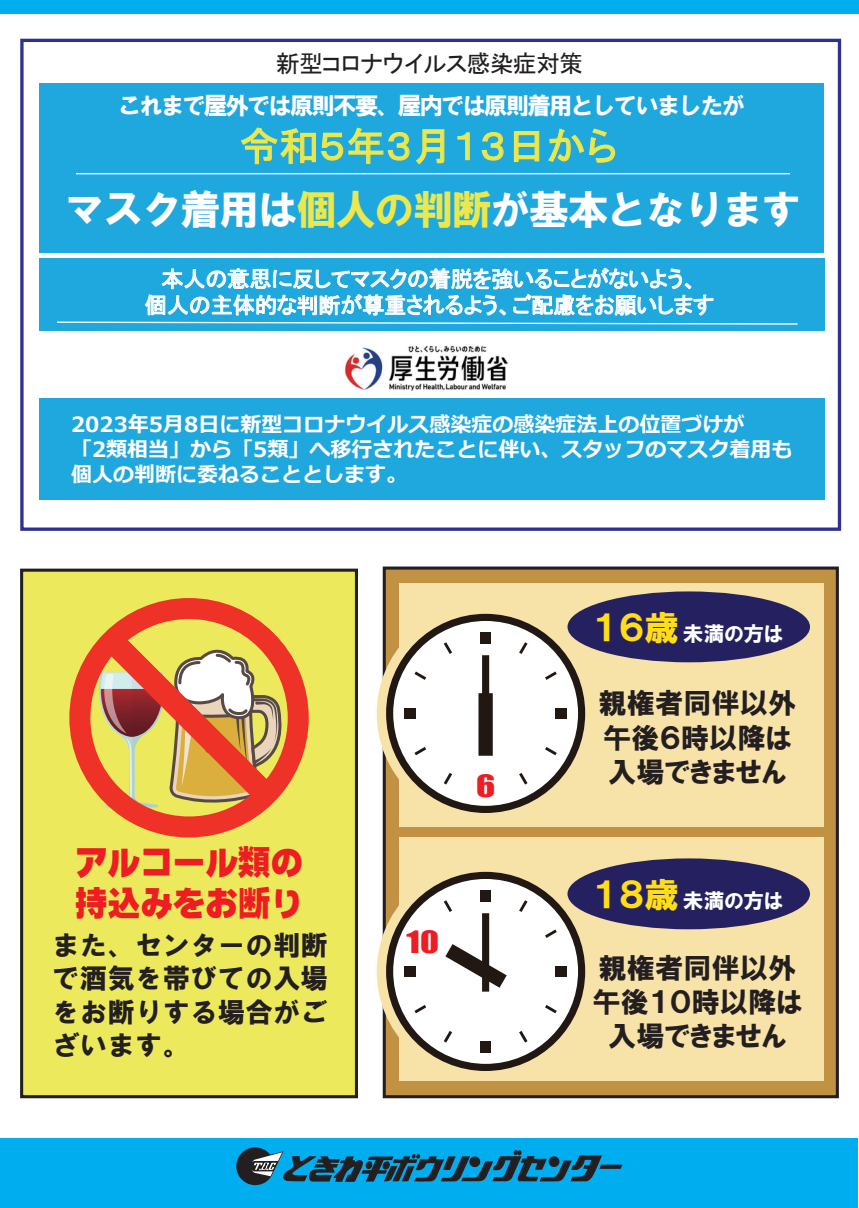
<style>
.page{position:relative;width:859px;height:1208px;background:#fff}
.page>*{position:absolute;margin:0;border:0;box-sizing:border-box;transform-origin:0 0}
.t1{font:40.8px "HGS Soei Kakugothic UB";letter-spacing:-.05em;color:#fff}
.t2{font:39.5px "MS P Gothic";letter-spacing:.005em;color:#eae84d}
.t3{font:34.3px/41.2px "NIS S10 RKSJ H";color:#ee1d23;scale:.95 1}
.t4{font:28.3px/34.1px "HGP Soei Kakugothic UB";color:#231f20}
.t5{font:28.3px "Impact";color:#ee1d23;scale:1.25 1}
.t6{font:27.6px/33.1px "HG Soei Kakugothic UB";color:#231f20;text-align:justify}
.t7{font:24px "MS P Gothic";letter-spacing:-.035em;color:#231f20}
.t8{font:23.7px "HGS Soei Kakugothic UB";letter-spacing:-.09em;color:#fff}
.t9{font:22.5px/26.3px "MS P Gothic";letter-spacing:-.025em;color:#fff;text-align:center}
.t10{font:700 21px/25.2px "Meiryo";color:#fff}
.t11{font:20.7px "HGP Soei Kakugothic UB";color:#fff}
.s1{color:#eae84d}
.s2{font-size:34.5px;color:#ffdd17}
</style>
<div class="page">
<div style="left:0;top:0;width:859px;height:13px;background:#00aeef"></div>
<div style="left:0;top:1138px;width:858px;height:70px;background:#00aeef"></div>
<div style="left:39px;top:83px;width:785px;height:170px;background:#1fa8de"></div>
<svg style="left:241px;top:127px;width:204px;height:38px"></svg>
<svg style="left:457px;top:132px;width:13px;height:29px"></svg>
<svg style="left:481px;top:132px;width:23px;height:29px"></svg>
<svg style="left:513px;top:131px;width:27px;height:31px"></svg>
<svg style="left:548px;top:128px;width:68px;height:35px"></svg>
<hr style="left:76px;top:173px;width:714px;height:1px;background:#fff">
<div style="left:39px;top:259px;width:785px;height:72px;background:#1fa8de"></div>
<svg style="left:57px;top:267px;width:741px;height:58px"></svg>
<img style="left:345px;top:345px;width:163px;height:46px">
<div style="left:39px;top:398px;width:785px;height:102px;background:#1fa8de"></div>
<div style="left:20px;top:39px;width:821px;height:492px;border:3px solid #2e3092"></div>
<div style="left:383px;top:566px;width:456px;height:532px;background:#c19144;border:3px solid #231f20"></div>
<div style="left:399px;top:583px;width:424px;height:243px;background:#f7e2a8"></div>
<div style="left:399px;top:836px;width:424px;height:244px;background:#f7e2a8"></div>
<div style="left:567px;top:591px;width:243px;height:71px;background:#252161;border-radius:50%"></div>
<div style="left:567px;top:858px;width:243px;height:71px;background:#252161;border-radius:50%"></div>
<div style="left:377px;top:862px;width:218px;height:218px;background:#f7e2a8;border-radius:50%"></div>
<svg style="left:386px;top:872px;width:199px;height:199px"></svg>
<div style="left:377px;top:604px;width:218px;height:218px;background:#f7e2a8;border-radius:50%"></div>
<svg style="left:386px;top:614px;width:199px;height:199px"></svg>
<div style="left:20px;top:568px;width:338px;height:530px;background:#ecea5c;border:3px solid #231f20"></div>
<svg style="left:69px;top:598px;width:240px;height:239px"></svg>
<svg style="left:236px;top:1147px;width:387px;height:38px"></svg>
<p class="t7" style="left:276px;top:51px;width:309px">新型コロナウイルス感染症対策</p>
<p class="t8" style="left:118px;top:94px;width:629px">これまで屋外では原則不要、屋内では原則着用としていましたが</p>
<h2 class="t2" style="left:239px;top:126px;width:380px">令和５年３月１３日から</h2>
<h1 class="t1" style="left:64px;top:189px;width:739px">マスク着用は<span class="s1">個人の判断</span>が基本となります</h1>
<p class="t9" style="left:145px;top:265px;width:571px">本人の意思に反してマスクの着脱を強いることがないよう、<br>個人の主体的な判断が尊重されるよう、ご配慮をお願いします</p>
<p class="t10" style="left:71px;top:413px;width:723px">2023年5月8日に新型コロナウイルス感染症の感染症法上の位置づけが<br>「2類相当」から「5類」へ移行されたことに伴い、スタッフのマスク着用も個人の判断に委ねることとします。</p>
<h3 class="t3" style="left:75px;top:841px;width:242px">アルコール類の持込みをお断り</h3>
<h3 class="t6" style="left:25px;top:928px;width:305px">　また、センターの判断　で酒気を帯びての入場　をお断りする場合がご　ざいます。</h3>
<h3 class="t5" style="left:476px;top:764px;width:17px">6</h3>
<h3 class="t5" style="left:407px;top:919px;width:27px">10</h3>
<p class="t11" style="left:593px;top:623px;width:192px"><span class="s2">１６歳</span>未満の方は</p>
<h3 class="t4" style="left:598px;top:686px;width:200px">親権者同伴以外午後６時以降は入場できません</h3>
<p class="t11" style="left:593px;top:890px;width:192px"><span class="s2">１８歳</span>未満の方は</p>
<h3 class="t4" style="left:592px;top:950px;width:212px;text-align:center">親権者同伴以外午後１０時以降は入場できません</h3>
</div>
